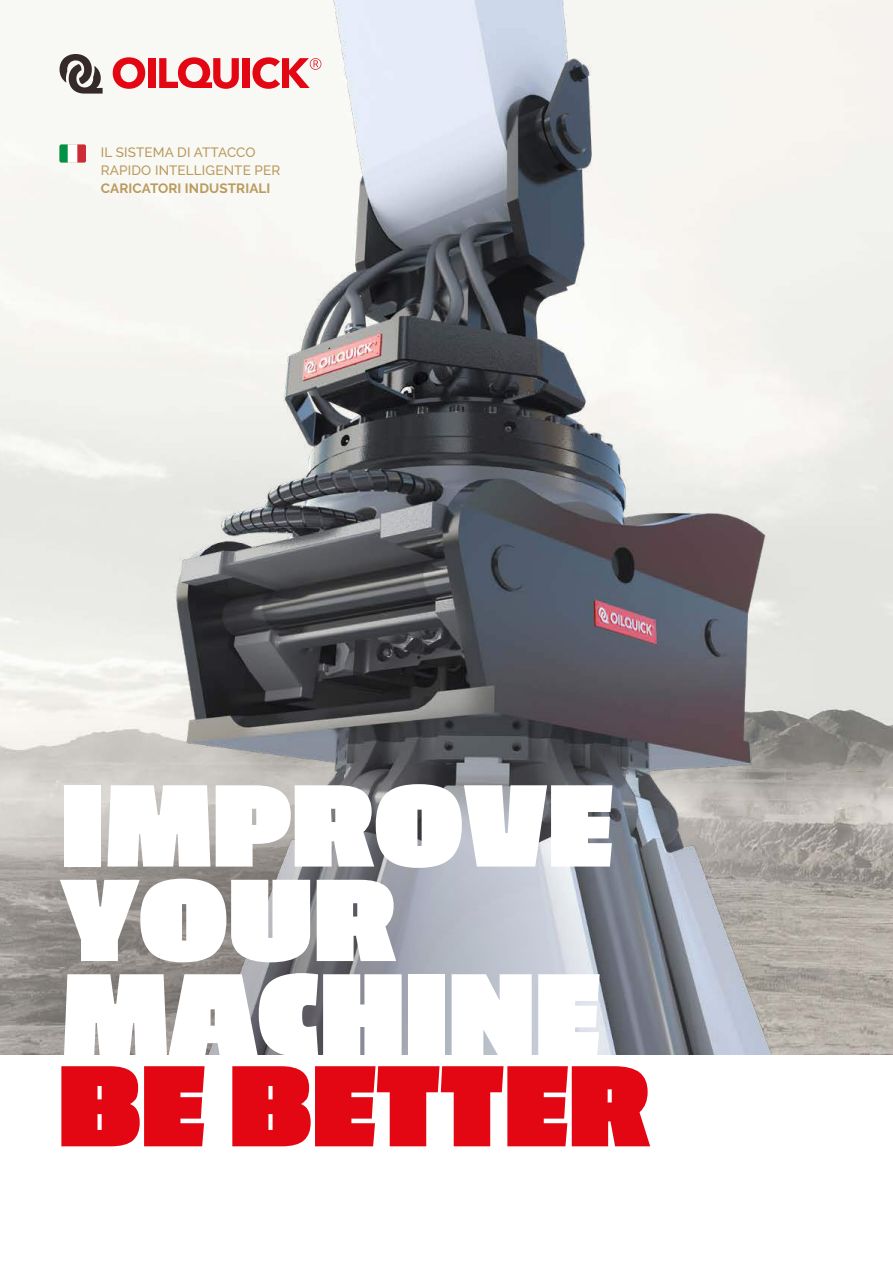
<style>
.page{position:relative;width:893px;height:1263px;background:#fff}
.page>*{position:absolute;margin:0;border:0;box-sizing:border-box;transform-origin:0 0}
.t1{font:900 130.8px/94.5px "Passion One";letter-spacing:.01em;color:#fff}
.t2{font:500 13.5px/18px "Raleway";letter-spacing:.01em;color:#bb9a5d}
.t3{font:700 13.5px "Raleway";letter-spacing:.01em;color:#bb9a5d}
</style>
<div class="page">
<img style="left:0;top:0;width:893px;height:1055px">
<svg style="left:8px;top:708px;width:616px;height:347px;background:#97979a"></svg>
<svg style="left:61px;top:1066px;width:589px;height:80px;fill:#e30613"></svg>
<svg style="left:113px;top:57px;width:32px;height:32px"></svg>
<div style="left:148px;top:58px;width:7px;height:30px;background:#e30613"></div>
<svg style="left:159px;top:57px;width:80px;height:32px"></svg>
<div style="left:243px;top:58px;width:7px;height:30px;background:#e30613"></div>
<svg style="left:252px;top:57px;width:69px;height:32px"></svg>
<svg style="left:60px;top:54px;width:43px;height:40px"></svg>
<img style="left:60px;top:145px;width:26px;height:17px">
<p class="t2" style="left:101px;top:143px;width:181px">IL SISTEMA DI ATTACCO<br>RAPIDO INTELLIGENTE PER</p>
<p class="t3" style="left:101px;top:181px;width:171px">CARICATORI INDUSTRIALI</p>
<h1 class="t1" style="left:61px;top:782px;width:552px">IMPROVE<br>YOUR<br>MACHINE</h1>
</div>
